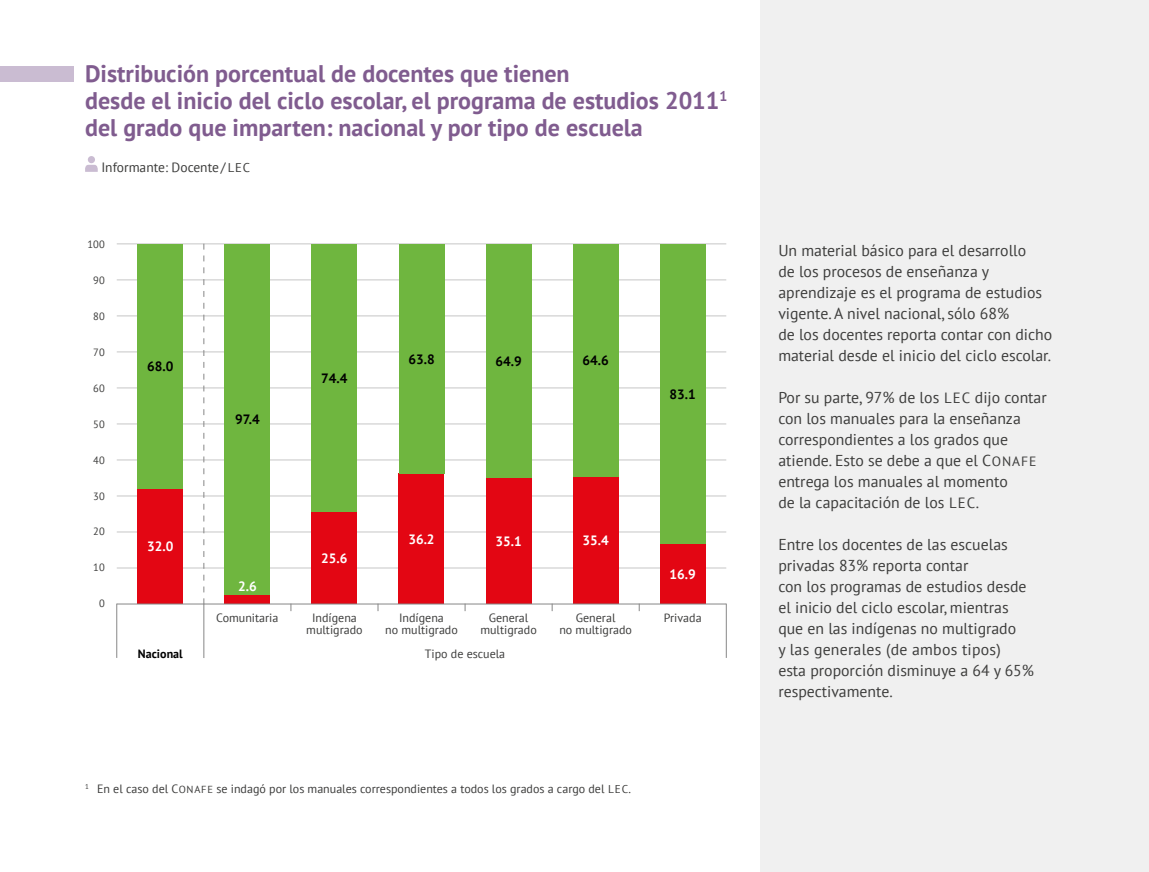
<style>
.page{position:relative;width:1149px;height:872px;background:#fff}
.page>*{position:absolute;margin:0;border:0;box-sizing:border-box;transform-origin:0 0}
.t1{font:700 24px/27px "PT Sans";color:#805c8f}
.t2{font:15.75px/21px "PT Sans";color:#3c3c3b}
.t3{font:700 13.5px "PT Sans";color:#000}
.t4{font:700 13.5px "PT Sans";color:#fff}
.t5{font:13.5px "PT Sans";color:#3c3c3b}
.t6{font:12px/12px "PT Sans";color:#3c3c3b;text-align:center}
.t7{font:700 12px "PT Sans";color:#000}
.t8{font:10.5px "PT Sans";color:#3c3c3b}
.s1{font-size:12.75px}
.s2{font-size:10.2px}
.s3{font-size:11.25px}
.s4{font-size:14.85px}
.s5{font-size:13.35px}
</style>
<div class="page">
<div style="left:0;top:66px;width:73px;height:16px;background:#cabcd2"></div>
<hr style="left:117px;top:496px;width:609px;height:1px;background:#c6c6c6">
<hr style="left:117px;top:388px;width:609px;height:1px;background:#c6c6c6">
<hr style="left:117px;top:280px;width:609px;height:1px;background:#c6c6c6">
<hr style="left:117px;top:568px;width:609px;height:1px;background:#c6c6c6">
<hr style="left:117px;top:460px;width:609px;height:1px;background:#c6c6c6">
<hr style="left:117px;top:352px;width:609px;height:1px;background:#c6c6c6">
<hr style="left:117px;top:244px;width:609px;height:1px;background:#c6c6c6">
<hr style="left:117px;top:532px;width:609px;height:1px;background:#c6c6c6">
<hr style="left:117px;top:424px;width:609px;height:1px;background:#c6c6c6">
<hr style="left:117px;top:316px;width:609px;height:1px;background:#c6c6c6">
<div style="left:660px;top:543px;width:45px;height:61px;background:#e30613"></div>
<div style="left:573px;top:476px;width:45px;height:128px;background:#e30613"></div>
<div style="left:486px;top:477px;width:45px;height:127px;background:#e30613"></div>
<div style="left:399px;top:473px;width:45px;height:131px;background:#e30613"></div>
<div style="left:312px;top:512px;width:45px;height:92px;background:#e30613"></div>
<div style="left:225px;top:594px;width:45px;height:10px;background:#e30613"></div>
<div style="left:138px;top:489px;width:45px;height:115px;background:#e30613"></div>
<div style="left:760px;top:0;width:388px;height:872px;background:#f0f0f0"></div>
<div style="left:88px;top:156px;width:7px;height:7px;background:#cabcd2;border-radius:50%"></div>
<svg style="left:85px;top:165px;width:13px;height:7px"></svg>
<div style="left:312px;top:244px;width:45px;height:268px;background:#6fb63f"></div>
<div style="left:399px;top:244px;width:45px;height:229px;background:#6fb63f"></div>
<div style="left:486px;top:244px;width:45px;height:233px;background:#6fb63f"></div>
<div style="left:573px;top:244px;width:45px;height:232px;background:#6fb63f"></div>
<div style="left:660px;top:244px;width:45px;height:299px;background:#6fb63f"></div>
<div style="left:225px;top:244px;width:45px;height:350px;background:#6fb63f"></div>
<div style="left:138px;top:244px;width:45px;height:245px;background:#6fb63f"></div>
<hr style="left:117px;top:603px;width:609px;height:1px;background:#878787">
<hr style="left:203px;top:604px;width:1px;height:54px;background:#878787">
<hr style="left:725px;top:603px;width:1px;height:55px;background:#878787">
<hr style="left:116px;top:603px;width:1px;height:55px;background:#878787">
<svg style="left:203px;top:244px;width:1px;height:360px"></svg>
<h1 class="t1" style="left:85px;top:59px;width:643px">Distribución porcentual de docentes que tienen<br>desde el inicio del ciclo escolar, el programa de estudios 2011<sup>1 </sup>del grado que imparten: nacional y por tipo de escuela</h1>
<p class="t5" style="left:101px;top:158px;width:150px">Informante: Docente/ <span class="s1">LEC</span></p>
<p class="t8" style="left:87px;top:237px;width:19px">100</p>
<p class="t8" style="left:93px;top:273px;width:13px">90</p>
<p class="t8" style="left:93px;top:309px;width:13px">80</p>
<p class="t8" style="left:93px;top:345px;width:13px">70</p>
<p class="t8" style="left:93px;top:381px;width:13px">60</p>
<p class="t8" style="left:93px;top:417px;width:13px">50</p>
<p class="t8" style="left:93px;top:453px;width:13px">40</p>
<p class="t8" style="left:93px;top:489px;width:13px">30</p>
<p class="t8" style="left:93px;top:525px;width:13px">20</p>
<p class="t8" style="left:93px;top:561px;width:13px">10</p>
<p class="t8" style="left:99px;top:597px;width:7px">0</p>
<p class="t3" style="left:147px;top:358px;width:28px">68.0</p>
<p class="t4" style="left:147px;top:538px;width:28px">32.0</p>
<p class="t3" style="left:235px;top:410px;width:26px">97.4</p>
<p class="t4" style="left:238px;top:578px;width:20px">2.6</p>
<p class="t3" style="left:321px;top:369px;width:28px">74.4</p>
<p class="t4" style="left:321px;top:549px;width:28px">25.6</p>
<p class="t3" style="left:408px;top:350px;width:28px">63.8</p>
<p class="t3" style="left:495px;top:352px;width:28px">64.9</p>
<p class="t3" style="left:582px;top:351px;width:28px">64.6</p>
<p class="t4" style="left:408px;top:530px;width:28px">36.2</p>
<p class="t4" style="left:495px;top:532px;width:28px">35.1</p>
<p class="t4" style="left:582px;top:531px;width:28px">35.4</p>
<p class="t3" style="left:669px;top:385px;width:28px">83.1</p>
<p class="t4" style="left:669px;top:565px;width:28px">16.9</p>
<p class="t6" style="left:216px;top:611px;width:64px">Comunitaria</p>
<p class="t6" style="left:385px;top:611px;width:74px">Indígena<br>no multigrado</p>
<p class="t6" style="left:575px;top:611px;width:41px">General</p>
<p class="t6" style="left:663px;top:611px;width:39px">Privada</p>
<p class="t6" style="left:306px;top:611px;width:58px">Indígena multigrado</p>
<p class="t6" style="left:480px;top:611px;width:58px">General multigrado</p>
<p class="t6" style="left:559px;top:623px;width:74px">no multigrado</p>
<p class="t7" style="left:138px;top:645px;width:46px">Nacional</p>
<p class="t6" style="left:425px;top:647px;width:82px">Tipo de escuela</p>
<p class="t6" style="left:85px;top:782px;width:547px"><sup>1</sup> En el caso del C<span class="s2">ONAFE</span> se indagó por los manuales correspondientes a todos los grados a cargo del <span class="s3">LEC</span>.</p>
<p class="t2" style="left:778px;top:239px;width:275px">Un material básico para el desarrollo<br>de los procesos de enseñanza y aprendizaje es el programa de estudios vigente. A nivel nacional, sólo 68%<br>de los docentes reporta contar con dicho material desde el inicio del ciclo escolar.</p>
<p class="t2" style="left:778px;top:386px;width:270px">Por su parte, 97% de los <span class="s4">LEC</span> dijo contar con los manuales para la enseñanza correspondientes a los grados que atiende. Esto se debe a que el C<span class="s5">ONAFE </span>entrega los manuales al momento<br>de la capacitación de los <span class="s4">LEC</span>.</p>
<p class="t2" style="left:778px;top:533px;width:257px">Entre los docentes de las escuelas privadas 83% reporta contar<br>con los programas de estudios desde el inicio del ciclo escolar, mientras que en las indígenas no multigrado<br>y las generales (de ambos tipos)<br>esta proporción disminuye a 64 y 65% respectivamente.</p>
</div>
